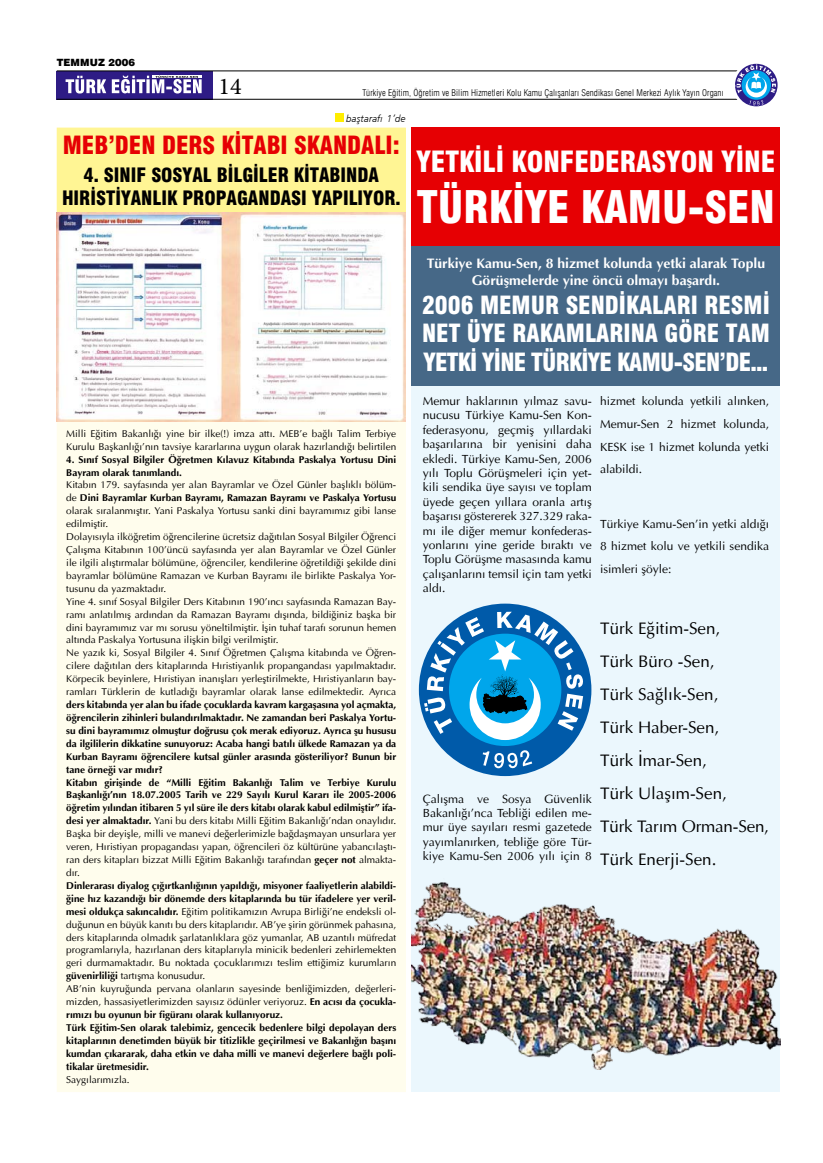
<style>
.page{position:relative;width:823px;height:1163px;background:#fff}
.page>*{position:absolute;margin:0;border:0;box-sizing:border-box;transform-origin:0 0}
.t1{font:900 condensed 43px "Swiss 721 BT";color:#fff}
.t2{font:900 condensed 28px "Swiss 721 BT";color:#fff}
.t3{font:900 condensed 24px/28.8px "Swiss 721 BT";color:#fff;text-align:justify}
.t4{font:900 condensed 24px "Swiss 721 BT";color:#e60003}
.t5{font:24px "Minion Pro";color:#000}
.t6{font:900 condensed 19px/22.8px "Swiss 721 BT";color:#000;text-align:center}
.t7{font:17px/33.1px "Brittanic";color:#000}
.t8{font:700 14px/16.8px "Brittanic";color:#fff;text-align:center}
.t9{font:12px/14.4px "Brittanic";color:#000;text-align:justify}
.t10{font:700 10px/12.9px "Brittanic";color:#000}
.t11{font:10px/12.9px "Brittanic";color:#000}
.t12{font:10px "Humanist 777 BT Light Italic B";color:#000}
.t13{font:900 10px "Swiss 721 BT";letter-spacing:.01em;color:#000}
.t14{font:300 condensed 9px "Swiss 721 BT";letter-spacing:.01em;color:#000}
.s1{font-weight:700}
.s2{font-weight:400}
</style>
<div class="page">
<div style="left:57px;top:71px;width:156px;height:28px;background:#2e1c85"></div>
<hr style="left:57px;top:70px;width:708px;height:1px;background:#000">
<hr style="left:57px;top:99px;width:708px;height:1px;background:#000">
<svg style="left:731px;top:61px;width:49px;height:48px"></svg>
<svg style="left:734px;top:64px;width:43px;height:42px"></svg>
<svg style="left:735px;top:64px;width:40px;height:41px"></svg>
<svg style="left:66px;top:76px;width:135px;height:17px"></svg>
<div style="left:411px;top:384px;width:369px;height:707px;background:#ebf7fd"></div>
<div style="left:411px;top:243px;width:369px;height:142px;background:#466887"></div>
<div style="left:57px;top:128px;width:348px;height:963px;background:#fffded"></div>
<div style="left:57px;top:128px;width:348px;height:84px;background:#fff594"></div>
<div style="left:57px;top:128px;width:348px;height:85px;border:1px solid #fff594"></div>
<img style="left:57px;top:213px;width:348px;height:208px">
<div style="left:335px;top:113px;width:9px;height:9px;background:#ffed00"></div>
<img style="left:411px;top:882px;width:368px;height:187px">
<div style="left:418px;top:603px;width:173px;height:173px;background:#005aa9;border-radius:50%"></div>
<svg style="left:482px;top:750px;width:50px;height:18px"></svg>
<svg style="left:424px;top:611px;width:158px;height:129px"></svg>
<div style="left:411px;top:128px;width:369px;height:118px;background:#e60003"></div>
<p class="t13" style="left:57px;top:56px;width:80px">TEMMUZ 2006</p>
<h3 class="t5" style="left:218px;top:72px;width:25px">14</h3>
<p class="t14" style="left:362px;top:88px;width:362px">Türkiye Eğitim, Öğretim ve Bilim Hizmetleri Kolu Kamu Çalışanları Sendikası Genel Merkezi Aylık Yayın Organı</p>
<p class="t12" style="left:346px;top:112px;width:61px">baştarafı 1’de</p>
<h3 class="t4" style="left:63px;top:130px;width:338px">MEB’DEN DERS KİTABI SKANDALI:</h3>
<h3 class="t6" style="left:62px;top:164px;width:340px">4. SINIF SOSYAL BİLGİLER KİTABINDA<br>HIRİSTİYANLIK PROPAGANDASI YAPILIYOR.</h3>
<p class="t11" style="left:66px;top:427px;width:331px">Milli Eğitim Bakanlığı yine bir ilke(!) imza attı. MEB’e bağlı Talim Terbiye<br>Kurulu Başkanlığı’nın tavsiye kararlarına uygun olarak hazırlandığı belirtilen</p>
<p class="t10" style="left:66px;top:452px;width:331px">4. Sınıf Sosyal Bilgiler Öğretmen Kılavuz Kitabında Paskalya Yortusu Dini<br>Bayram olarak tanımlandı.</p>
<p class="t11" style="left:66px;top:478px;width:331px">Kitabın 179. sayfasında yer alan Bayramlar ve Özel Günler başlıklı bölüm&shy;de <span class="s1">Dini Bayramlar Kurban Bayramı, Ramazan Bayramı ve Paskalya Yortusu </span>olarak sıralanmıştır. Yani Paskalya Yortusu sanki dini bayramımız gibi lanse edilmiştir.<br>Dolayısıyla ilköğretim öğrencilerine ücretsiz dağıtılan Sosyal Bilgiler Öğrenci Çalışma Kitabının 100’üncü sayfasında yer alan Bayramlar ve Özel Günler ile ilgili alıştırmalar bölümüne, öğrenciler, kendilerine öğretildiği şekilde dini bayramlar bölümüne Ramazan ve Kurban Bayramı ile birlikte Paskalya Yor&shy;tusunu da yazmaktadır.<br>Yine 4. sınıf Sosyal Bilgiler Ders Kitabının 190’ıncı sayfasında Ramazan Bay&shy;ramı anlatılmış ardından da Ramazan Bayramı dışında, bildiğiniz başka bir dini bayramımız var mı sorusu yöneltilmiştir. İşin tuhaf tarafı sorunun hemen altında Paskalya Yortusuna ilişkin bilgi verilmiştir.<br>Ne yazık ki, Sosyal Bilgiler 4. Sınıf Öğretmen Çalışma kitabında ve Öğren&shy;cilere dağıtılan ders kitaplarında Hıristiyanlık propangandası yapılmaktadır.<br>Körpecik beyinlere, Hıristiyan inanışları yerleştirilmekte, Hıristiyanların bay&shy;ramları Türklerin de kutladığı bayramlar olarak lanse edilmektedir. Ayrıca</p>
<p class="t10" style="left:66px;top:697px;width:331px">ders kitabında yer alan bu ifade çocuklarda kavram kargaşasına yol açmakta, öğrencilerin zihinleri bulandırılmaktadır. Ne zamandan beri Paskalya Yortu&shy;su dini bayramımız olmuştur doğrusu çok merak ediyoruz. Ayrıca şu hususu da ilgililerin dikkatine sunuyoruz: Acaba hangi batılı ülkede Ramazan ya da Kurban Bayramı öğrencilere kutsal günler arasında gösteriliyor? Bunun bir tane örneği var mıdır?<br>Kitabın girişinde de “Milli Eğitim Bakanlığı Talim ve Terbiye Kurulu Başkanlığı’nın 18.07.2005 Tarih ve 229 Sayılı Kurul Kararı ile 2005-2006 öğretim yılından itibaren 5 yıl süre ile ders kitabı olarak kabul edilmiştir” ifa&shy;desi yer almaktadır. <span class="s2">Yani bu ders kitabı Milli Eğitim Bakanlığı’ndan onaylıdır.<br>Başka bir deyişle, milli ve manevi değerlerimizle bağdaşmayan unsurlara yer veren, Hıristiyan propagandası yapan, öğrencileri öz kültürüne yabancılaştı&shy;ran ders kitapları bizzat Milli Eğitim Bakanlığı tarafından</span> geçer not <span class="s2">almakta&shy;dır.</span></p>
<p class="t10" style="left:66px;top:878px;width:331px">Dinlerarası diyalog çığırtkanlığının yapıldığı, misyoner faaliyetlerin alabildi&shy;ğine hız kazandığı bir dönemde ders kitaplarında bu tür ifadelere yer veril&shy;mesi oldukça sakıncalıdır. <span class="s2">Eğitim politikamızın Avrupa Birliği’ne endeksli ol&shy;duğunun en büyük kanıtı bu ders kitaplarıdır. AB’ye şirin görünmek pahasına, ders kitaplarında olmadık şarlatanlıklara göz yumanlar, AB uzantılı müfredat programlarıyla, hazırlanan ders kitaplarıyla minicik bedenleri zehirlemekten geri durmamaktadır. Bu noktada çocuklarımızı teslim ettiğimiz kurumların </span>güvenirliliği <span class="s2">tartışma konusudur.<br>AB’nin kuyruğunda pervana olanların sayesinde benliğimizden, değerleri&shy;mizden, hassasiyetlerimizden sayısız ödünler veriyoruz.</span> En acısı da çocukla&shy;rımızı bu oyunun bir figüranı olarak kullanıyoruz.<br>Türk Eğitim-Sen olarak talebimiz, gencecik bedenlere bilgi depolayan ders kitaplarının denetimden büyük bir titizlikle geçirilmesi ve Bakanlığın başını kumdan çıkararak, daha etkin ve daha milli ve manevi değerlere bağlı poli&shy;tikalar üretmesidir.</p>
<p class="t11" style="left:66px;top:1072px;width:65px">Saygılarımızla.</p>
<h2 class="t2" style="left:416px;top:145px;width:360px">YETKİLİ KONFEDERASYON YİNE</h2>
<h1 class="t1" style="left:417px;top:182px;width:359px">TÜRKİYE KAMU-SEN</h1>
<h3 class="t8" style="left:426px;top:254px;width:340px">Türkiye Kamu-Sen, 8 hizmet kolunda yetki alarak Toplu<br>Görüşmelerde yine öncü olmayı başardı.</h3>
<h3 class="t3" style="left:422px;top:290px;width:349px">2006 MEMUR SENDİKALARI RESMİ NET ÜYE RAKAMLARINA GÖRE TAM YETKİ YİNE TÜRKİYE KAMU-SEN’DE...</h3>
<p class="t9" style="left:422px;top:393px;width:170px">Memur haklarının yılmaz savu&shy;nucusu Türkiye Kamu-Sen Kon&shy;federasyonu, geçmiş yıllardaki başarılarına bir yenisini daha ekledi. Türkiye Kamu-Sen, 2006 yılı Toplu Görüşmeleri için yet&shy;kili sendika üye sayısı ve toplam üyede geçen yıllara oranla artış başarısı göstererek 327.329 raka&shy;mı ile diğer memur konfederas&shy;yonlarını yine geride bıraktı ve Toplu Görüşme masasında kamu çalışanlarını temsil için tam yetki aldı.</p>
<p class="t9" style="left:600px;top:389px;width:170px;line-height:22.8px">hizmet kolunda yetkili alınken, Memur-Sen 2 hizmet kolunda, KESK ise 1 hizmet kolunda yetki alabildi.</p>
<p class="t9" style="left:600px;top:512px;width:170px;line-height:22.8px">Türkiye Kamu-Sen’in yetki aldığı 8 hizmet kolu ve yetkili sendika isimleri şöyle:</p>
<p class="t9" style="left:422px;top:791px;width:170px">Çalışma ve Sosya Güvenlik Bakanlığı’nca Tebliği edilen me&shy;mur üye sayıları resmi gazetede yayımlanırken, tebliğe göre Tür&shy;kiye Kamu-Sen 2006 yılı için 8</p>
<h3 class="t7" style="left:600px;top:610px;width:170px">Türk Eğitim-Sen,<br>Türk Büro -Sen,<br>Türk Sağlık-Sen,<br>Türk Haber-Sen,<br>Türk İmar-Sen,<br>Türk Ulaşım-Sen,<br>Türk Tarım Orman-Sen,<br>Türk Enerji-Sen.</h3>
</div>
